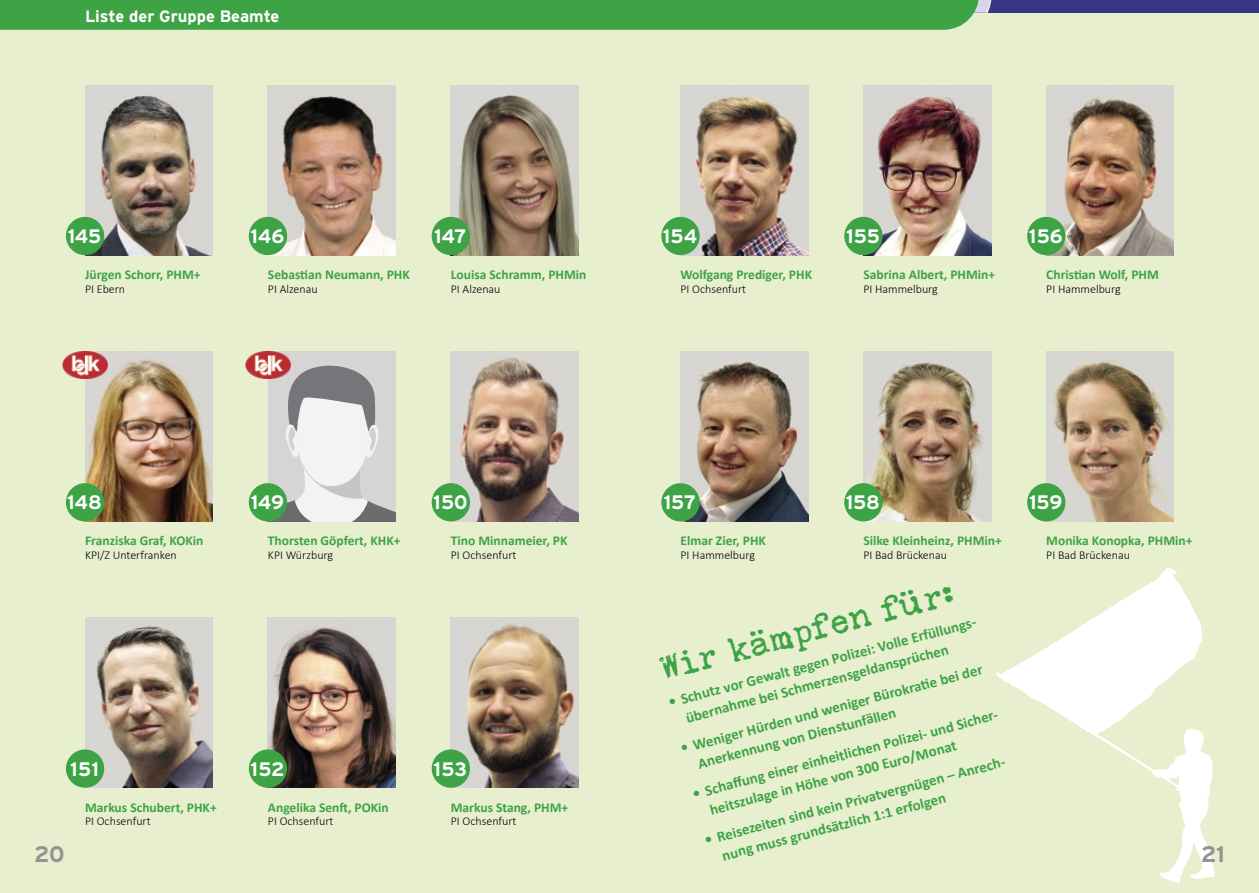
<style>
.page{position:relative;width:1259px;height:893px;background:#e7efcf}
.page>*{position:absolute;margin:0;border:0;box-sizing:border-box;transform-origin:0 0}
.t1{font:32.7px "Sunflower";color:#3da345}
.t2{font:700 22.5px "Interstate";color:#939393}
.t3{font:700 19.5px "Interstate";letter-spacing:-.005em;color:#fff}
.t4{font:700 16.5px "Interstate";color:#fff}
.t5{font:700 15px/19.4px "Calibri";color:#3da345}
.t6{font:700 13.5px "Calibri";color:#3da345}
.t7{font:300 12px "Calibri";color:#000}
</style>
<div class="page">
<div style="left:268px;top:351px;width:127px;height:170px;background:#d7d5d4"></div>
<svg style="left:272px;top:364px;width:123px;height:157px"></svg>
<img style="left:680px;top:351px;width:128px;height:170px">
<img style="left:863px;top:351px;width:128px;height:170px">
<img style="left:1046px;top:351px;width:128px;height:170px">
<img style="left:863px;top:85px;width:128px;height:170px">
<img style="left:1046px;top:85px;width:128px;height:170px">
<img style="left:451px;top:618px;width:127px;height:170px">
<img style="left:268px;top:618px;width:127px;height:170px">
<img style="left:85px;top:351px;width:128px;height:170px">
<img style="left:451px;top:351px;width:127px;height:170px">
<img style="left:85px;top:618px;width:128px;height:170px">
<img style="left:268px;top:85px;width:127px;height:170px">
<img style="left:85px;top:85px;width:128px;height:170px">
<img style="left:451px;top:85px;width:127px;height:170px">
<div style="left:66px;top:217px;width:38px;height:38px;background:#3da345;border-radius:50%"></div>
<div style="left:249px;top:217px;width:38px;height:38px;background:#3da345;border-radius:50%"></div>
<div style="left:432px;top:217px;width:38px;height:38px;background:#3da345;border-radius:50%"></div>
<div style="left:66px;top:483px;width:38px;height:38px;background:#3da345;border-radius:50%"></div>
<div style="left:249px;top:483px;width:38px;height:38px;background:#3da345;border-radius:50%"></div>
<div style="left:432px;top:483px;width:38px;height:38px;background:#3da345;border-radius:50%"></div>
<div style="left:66px;top:749px;width:38px;height:39px;background:#3da345;border-radius:50%"></div>
<div style="left:249px;top:749px;width:38px;height:39px;background:#3da345;border-radius:50%"></div>
<div style="left:432px;top:749px;width:38px;height:39px;background:#3da345;border-radius:50%"></div>
<img style="left:680px;top:85px;width:128px;height:170px">
<div style="left:661px;top:217px;width:38px;height:38px;background:#3da345;border-radius:50%"></div>
<div style="left:844px;top:217px;width:38px;height:38px;background:#3da345;border-radius:50%"></div>
<div style="left:1027px;top:217px;width:38px;height:38px;background:#3da345;border-radius:50%"></div>
<div style="left:661px;top:483px;width:38px;height:38px;background:#3da345;border-radius:50%"></div>
<div style="left:844px;top:483px;width:38px;height:38px;background:#3da345;border-radius:50%"></div>
<div style="left:1027px;top:483px;width:38px;height:38px;background:#3da345;border-radius:50%"></div>
<div style="left:959px;top:0;width:300px;height:13px;background:#393586"></div>
<div style="left:0;top:0;width:992px;height:30px;background:#3da345"></div>
<img style="left:63px;top:352px;width:44px;height:27px">
<img style="left:246px;top:352px;width:44px;height:27px">
<svg style="left:995px;top:568px;width:220px;height:315px"></svg>
<p class="t4" style="left:85px;top:7px;width:196px">Liste der Gruppe Beamte</p>
<h3 class="t3" style="left:68px;top:225px;width:35px">145</h3>
<h3 class="t3" style="left:250px;top:225px;width:35px">146</h3>
<p class="t6" style="left:268px;top:266px;width:143px">Sebastian Neumann, PHK</p>
<p class="t7" style="left:268px;top:281px;width:51px">PI Alzenau</p>
<p class="t6" style="left:85px;top:266px;width:117px">Jürgen Schorr, PHM+</p>
<p class="t7" style="left:85px;top:281px;width:42px">PI Ebern</p>
<h3 class="t3" style="left:434px;top:225px;width:34px">147</h3>
<p class="t6" style="left:451px;top:266px;width:137px">Louisa Schramm, PHMin</p>
<p class="t7" style="left:451px;top:281px;width:51px">PI Alzenau</p>
<h3 class="t3" style="left:663px;top:225px;width:36px">154</h3>
<h3 class="t3" style="left:846px;top:225px;width:35px">155</h3>
<p class="t6" style="left:863px;top:266px;width:133px">Sabrina Albert, PHMin+</p>
<p class="t7" style="left:863px;top:281px;width:76px">PI Hammelburg</p>
<p class="t6" style="left:680px;top:266px;width:133px">Wolfgang Prediger, PHK</p>
<p class="t7" style="left:680px;top:281px;width:67px">PI Ochsenfurt</p>
<h3 class="t3" style="left:1029px;top:225px;width:35px">156</h3>
<p class="t6" style="left:1046px;top:266px;width:114px">Christian Wolf, PHM</p>
<p class="t7" style="left:1046px;top:281px;width:76px">PI Hammelburg</p>
<h3 class="t3" style="left:67px;top:492px;width:36px">148</h3>
<h3 class="t3" style="left:251px;top:492px;width:35px">149</h3>
<p class="t6" style="left:268px;top:532px;width:134px">Thorsten Göpfert, KHK+</p>
<p class="t7" style="left:268px;top:547px;width:67px">KPI Würzburg</p>
<p class="t6" style="left:85px;top:532px;width:120px">Franziska Graf, KOKin</p>
<p class="t7" style="left:85px;top:547px;width:93px">KPI/Z Unterfranken</p>
<h3 class="t3" style="left:433px;top:492px;width:36px">150</h3>
<p class="t6" style="left:451px;top:532px;width:118px">Tino Minnameier, PK</p>
<p class="t7" style="left:451px;top:547px;width:67px">PI Ochsenfurt</p>
<h3 class="t3" style="left:664px;top:492px;width:34px">157</h3>
<h3 class="t3" style="left:846px;top:492px;width:35px">158</h3>
<p class="t6" style="left:863px;top:532px;width:140px">Silke Kleinheinz, PHMin+</p>
<p class="t7" style="left:863px;top:547px;width:85px">PI Bad Brückenau</p>
<p class="t6" style="left:680px;top:532px;width:87px">Elmar Zier, PHK</p>
<p class="t7" style="left:680px;top:547px;width:76px">PI Hammelburg</p>
<h3 class="t3" style="left:1029px;top:492px;width:35px">159</h3>
<p class="t6" style="left:1046px;top:532px;width:148px">Monika Konopka, PHMin+</p>
<p class="t7" style="left:1046px;top:547px;width:85px">PI Bad Brückenau</p>
<h3 class="t3" style="left:70px;top:758px;width:30px">151</h3>
<h3 class="t3" style="left:250px;top:758px;width:35px">152</h3>
<p class="t6" style="left:268px;top:799px;width:122px">Angelika Senft, POKin</p>
<p class="t7" style="left:268px;top:814px;width:67px">PI Ochsenfurt</p>
<p class="t6" style="left:85px;top:799px;width:133px">Markus Schubert, PHK+</p>
<p class="t7" style="left:85px;top:814px;width:67px">PI Ochsenfurt</p>
<h2 class="t2" style="left:34px;top:842px;width:32px">20</h2>
<h3 class="t3" style="left:433px;top:758px;width:35px">153</h3>
<p class="t6" style="left:451px;top:799px;width:119px">Markus Stang, PHM+</p>
<p class="t7" style="left:451px;top:814px;width:67px">PI Ochsenfurt</p>
<h1 class="t1" style="left:655px;top:650px;width:305px;rotate:-15deg">Wir kämpfen für:</h1>
<p class="t5" style="left:678px;top:690px;width:317px;text-indent:-13px;rotate:-15deg">• Schutz vor Gewalt gegen Polizei: Volle Erfüllungs&shy;übernahme bei Schmerzensgeldansprüchen</p>
<p class="t5" style="left:691px;top:736px;width:300px;text-indent:-13px;rotate:-15deg">• Weniger Hürden und weniger Bürokrati e bei der<br>Anerkennung von Dienstunfällen</p>
<p class="t5" style="left:703px;top:782px;width:314px;text-indent:-13px;rotate:-15deg">• Schaff ung einer einheitlichen Polizei- und Sicher&shy;heitszulage in Höhe von 300 Euro/Monat</p>
<p class="t5" style="left:702px;top:831px;width:322px;rotate:-15deg">• Reisezeiten sind kein Privatvergnügen – Anrech-</p>
<p class="t5" style="left:720px;top:847px;width:232px;rotate:-15deg">nung muss grundsätzlich 1:1 erfolgen</p>
<h2 class="t2" style="left:1201px;top:842px;width:25px">21</h2>
</div>
